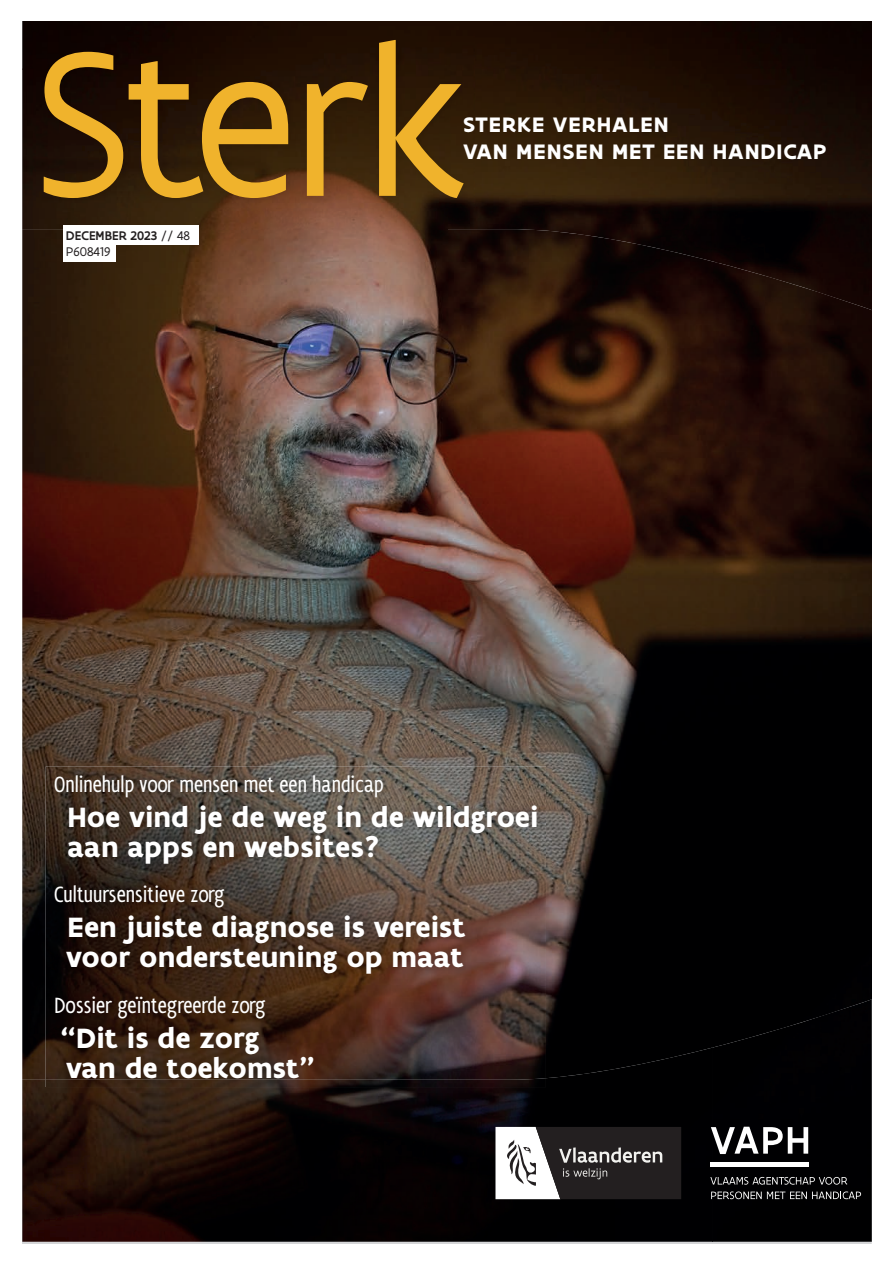
<style>
.page{position:relative;width:893px;height:1263px;background:#fff}
.page>*{position:absolute;margin:0;border:0;box-sizing:border-box;transform-origin:0 0}
.t1{font:220.5px "Flanders Art Sans Pro";letter-spacing:-.04em;color:#f0b32c}
.t2{font:700 30px/30px "Flanders Art Sans Pro";color:#fff}
.t3{font:condensed 23.7px "Flanders Art Sans Pro";color:#fff}
.t4{font:700 22.5px/27px "Flanders Art Sans Pro";letter-spacing:.04em;color:#fff}
.t5{font:500 13.5px/16.2px "Flanders Art Sans Pro";letter-spacing:.005em;color:#231f20}
.s1{font-weight:400}
</style>
<div class="page">
<img style="left:22px;top:229px;width:850px;height:818px">
<div style="left:712px;top:999px;width:160px;height:243px;background:#000002"></div>
<img style="left:22px;top:1047px;width:691px;height:195px">
<img style="left:22px;top:21px;width:850px;height:48px">
<img style="left:22px;top:69px;width:53px;height:160px">
<img style="left:447px;top:69px;width:425px;height:194px">
<img style="left:75px;top:207px;width:373px;height:22px">
<img style="left:714px;top:262px;width:158px;height:48px">
<img style="left:37px;top:31px;width:437px;height:176px">
<svg style="left:711px;top:1127px;width:97px;height:27px"></svg>
<div style="left:710px;top:1162px;width:98px;height:5px;background:#fff"></div>
<svg style="left:710px;top:1177px;width:137px;height:8px"></svg>
<svg style="left:711px;top:1191px;width:150px;height:8px"></svg>
<svg style="left:495px;top:1127px;width:186px;height:72px"></svg>
<div style="left:63px;top:225px;width:135px;height:20px;background:#fff"></div>
<div style="left:63px;top:244px;width:53px;height:18px;background:#fff"></div>
<img style="left:46px;top:766px;width:500px;height:312px">
<img style="left:46px;top:1078px;width:500px;height:9px">
<h1 class="t1" style="left:34px;top:-12px;width:434px">Sterk</h1>
<p class="t5" style="left:66px;top:228px;width:126px">DECEMBER 2023 <span class="s1">// 48<br>P608419</span></p>
<p class="t4" style="left:463px;top:111px;width:365px">STERKE VERHALEN<br>VAN MENSEN MET EEN HANDICAP</p>
<p class="t3" style="left:54px;top:770px;width:331px">Onlinehulp voor mensen met een handicap</p>
<p class="t2" style="left:68px;top:802px;width:472px">Hoe vind je de weg in de wildgroei aan apps en websites?</p>
<p class="t3" style="left:54px;top:881px;width:172px">Cultuursensitieve zorg</p>
<p class="t2" style="left:66px;top:913px;width:401px">Een juiste diagnose is vereist voor ondersteuning op maat</p>
<p class="t3" style="left:54px;top:991px;width:213px">Dossier geïntegreerde zorg</p>
<p class="t2" style="left:60px;top:1023px;width:256px">“Dit is de zorg van de toekomst”</p>
</div>
